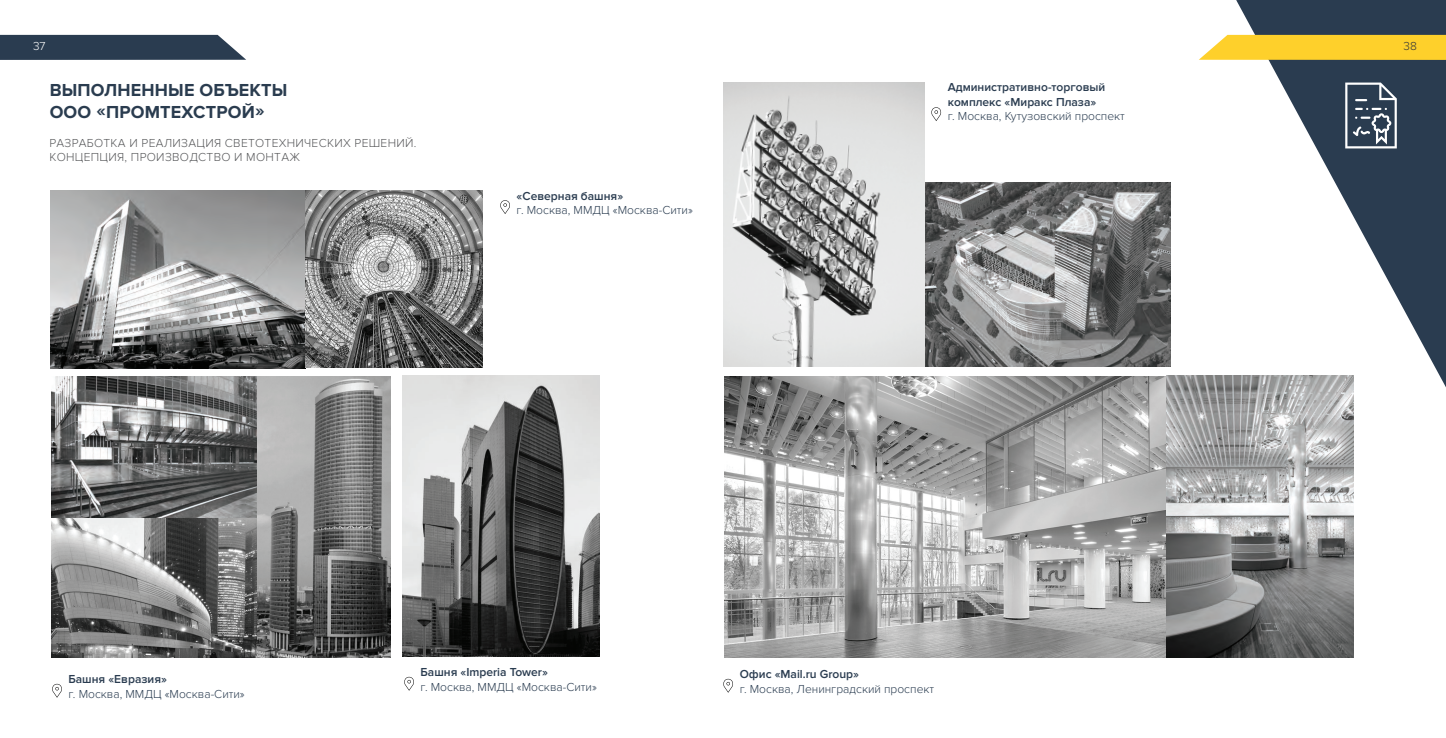
<style>
.page{position:relative;width:1446px;height:738px;background:#fff}
.page>*{position:absolute;margin:0;border:0;box-sizing:border-box;transform-origin:0 0}
.t1{font:700 18px/21.6px "Proxima Nova";letter-spacing:.01em;color:#2a3c4f}
.t2{font:300 12px "Proxima Nova";color:#2a3c50}
.t3{font:600 12px/14.4px "Proxima Nova";color:#2a3c50}
.t4{font:300 12px/14.4px "Proxima Nova";letter-spacing:.025em;color:#57585a}
.t5{font:300 12px "Proxima Nova";color:#fff}
.t6{font:300 12px "Proxima Nova";color:#333639}
</style>
<div class="page">
<svg style="left:500px;top:200px;width:10px;height:14px"></svg>
<svg style="left:404px;top:676px;width:10px;height:14px"></svg>
<svg style="left:52px;top:683px;width:10px;height:14px"></svg>
<svg style="left:931px;top:107px;width:10px;height:14px"></svg>
<svg style="left:723px;top:678px;width:10px;height:14px"></svg>
<svg style="left:1236px;top:0;width:210px;height:387px"></svg>
<svg style="left:0;top:35px;width:246px;height:25px"></svg>
<svg style="left:1199px;top:35px;width:247px;height:25px"></svg>
<svg style="left:1345px;top:82px;width:51px;height:66px"></svg>
<img style="left:50px;top:190px;width:432px;height:178px">
<img style="left:51px;top:376px;width:339px;height:281px">
<img style="left:402px;top:375px;width:198px;height:281px">
<img style="left:924px;top:182px;width:246px;height:184px">
<img style="left:723px;top:83px;width:201px;height:283px">
<img style="left:725px;top:375px;width:629px;height:282px">
<svg style="left:1138px;top:460px;width:147px;height:198px"></svg>
<p class="t5" style="left:33px;top:39px;width:14px">37</p>
<p class="t6" style="left:1403px;top:39px;width:15px">38</p>
<h1 class="t1" style="left:50px;top:80px;width:239px">ВЫПОЛНЕННЫЕ ОБЪЕКТЫ<br>ООО «ПРОМТЕХСТРОЙ»</h1>
<p class="t4" style="left:49px;top:136px;width:369px">РАЗРАБОТКА И РЕАЛИЗАЦИЯ СВЕТОТЕХНИЧЕСКИХ РЕШЕНИЙ.<br>КОНЦЕПЦИЯ, ПРОИЗВОДСТВО И МОНТАЖ</p>
<p class="t3" style="left:948px;top:80px;width:159px">Административно-торговый комплекс «Миракс Плаза»</p>
<p class="t2" style="left:948px;top:109px;width:179px">г. Москва, Кутузовский проспект</p>
<p class="t3" style="left:517px;top:188px;width:108px">«Северная башня»</p>
<p class="t2" style="left:517px;top:203px;width:178px">г. Москва, ММДЦ «Москва-Сити»</p>
<p class="t3" style="left:69px;top:671px;width:100px">Башня «Евразия»</p>
<p class="t2" style="left:69px;top:686px;width:178px">г. Москва, ММДЦ «Москва-Сити»</p>
<p class="t3" style="left:421px;top:664px;width:129px">Башня «Imperia Tower»</p>
<p class="t2" style="left:421px;top:679px;width:178px">г. Москва, ММДЦ «Москва-Сити»</p>
<p class="t3" style="left:740px;top:666px;width:121px">Офис «Mail.ru Group»</p>
<p class="t2" style="left:740px;top:681px;width:196px">г. Москва, Ленинградский проспект</p>
</div>
